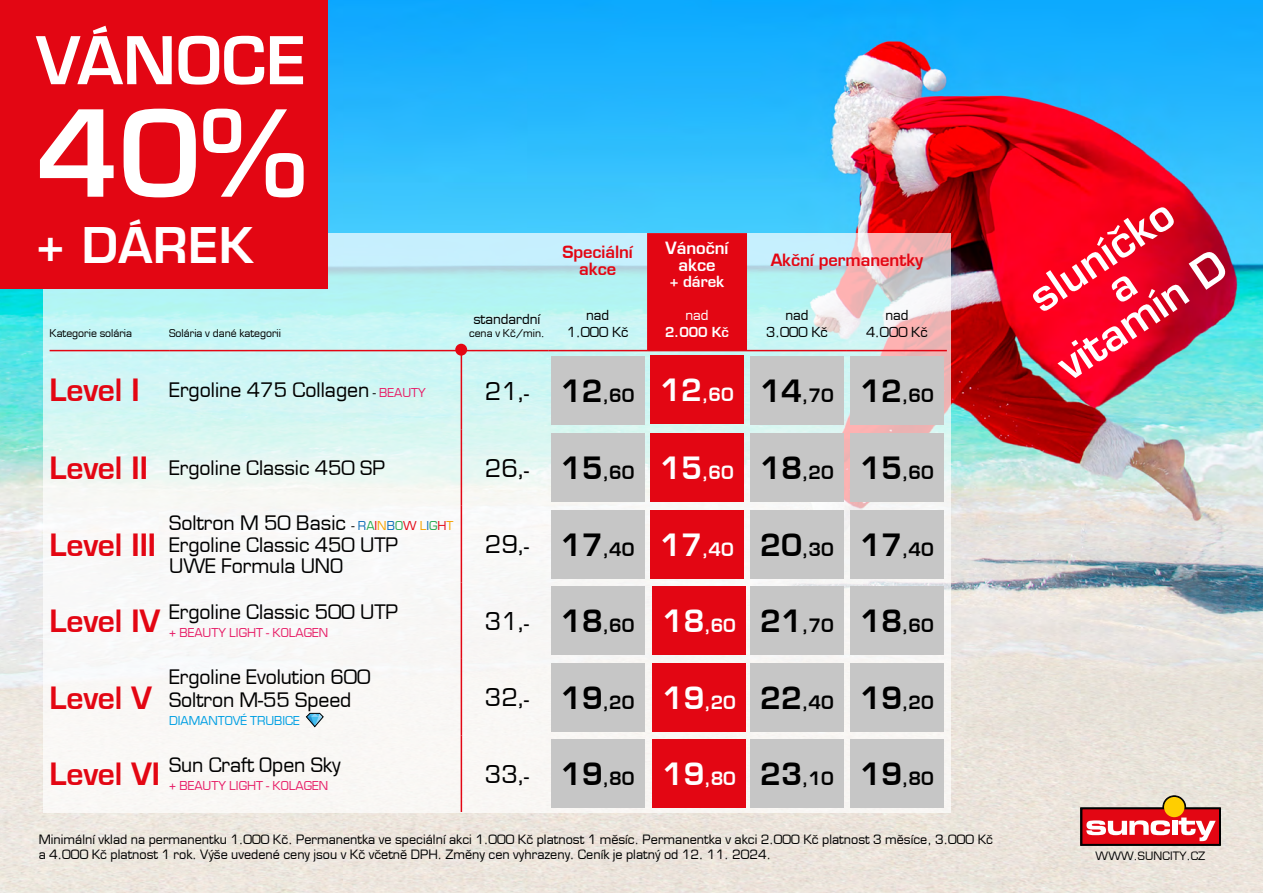
<style>
.page{position:relative;width:1263px;height:893px;background:#fff}
.page>*{position:absolute;margin:0;border:0;box-sizing:border-box;transform-origin:0 0}
.t1{font:600 116.55px "Eurostile CE";color:#fff}
.t2{font:600 64.05px "Eurostile CE";color:#fff}
.t3{font:600 48px "Eurostile CE";letter-spacing:.015em;color:#fff}
.t4{font:600 42px "Eurostile CE";color:#fff}
.t5{font:30px "Euromode CE Bold";letter-spacing:-.005em;color:#e30613}
.t6{font:24px "Euromode CE";letter-spacing:-.005em;color:#000}
.t7{font:19.5px "Euromode CE";letter-spacing:-.005em;color:#000}
.t8{font:18px "Euromode CE Bold";letter-spacing:-.005em;color:#000}
.t9{font:18px "Euromode CE Bold";letter-spacing:-.005em;color:#fff}
.t10{font:16.5px/16.5px "Euromode CE Bold";letter-spacing:-.005em;color:#e30613;text-align:center}
.t11{font:16.5px "Euromode CE Bold";letter-spacing:-.005em;color:#fff}
.t12{font:15px "Euromode CE Bold";letter-spacing:-.005em;color:#fff}
.t13{font:13.5px "Euromode CE";letter-spacing:-.005em;color:#000}
.t14{font:13.5px "Euromode CE Bold";color:#fff}
.t15{font:13.5px "Euromode CE";color:#fff}
.t16{font:12.6px/15.1px "Euromode CE";color:#000}
.t17{font:12px "Euromode CE";color:#e71f68}
.t18{font:12px "Euromode CE";letter-spacing:-.005em;color:#009fe3}
.t19{font:11.25px "Euromode CE";letter-spacing:.01em;color:#000}
.t20{font:10.5px "Euromode CE";letter-spacing:-.005em;color:#000}
.s1{font-size:12px}
.s2{font-size:12px;color:#e71f68}
.s3{font-family:"Euromode CE Bold";font-size:18px}
.s4{font-size:30px}
.s5{font-size:12px;color:#0e6eb6}
.s6{font-size:12px;color:#27a951}
.s7{font-size:12px;color:#e30613}
.s8{font-size:12px;color:#f6a200}
</style>
<div class="page">
<img style="left:0;top:0;width:1263px;height:893px">
<svg style="left:43px;top:233px;width:907px;height:579px;fill:#f7f7f5"></svg>
<div style="left:647px;top:233px;width:100px;height:117px;background:#e30613"></div>
<hr style="left:50px;top:350px;width:119px;height:1px;background:#e30613">
<hr style="left:169px;top:350px;width:292px;height:1px;background:#e30613">
<hr style="left:461px;top:351px;width:1px;height:78px;background:#e30613">
<hr style="left:461px;top:350px;width:87px;height:1px;background:#e30613">
<hr style="left:461px;top:429px;width:1px;height:77px;background:#e30613">
<hr style="left:461px;top:506px;width:1px;height:76px;background:#e30613">
<hr style="left:461px;top:582px;width:1px;height:77px;background:#e30613">
<hr style="left:461px;top:659px;width:1px;height:76px;background:#e30613">
<hr style="left:461px;top:735px;width:1px;height:77px;background:#e30613">
<hr style="left:548px;top:350px;width:99px;height:1px;background:#e30613">
<hr style="left:747px;top:350px;width:100px;height:1px;background:#e30613">
<hr style="left:847px;top:350px;width:100px;height:1px;background:#e30613">
<hr style="left:647px;top:350px;width:100px;height:1px;background:#e30613">
<div style="left:551px;top:357px;width:93px;height:68px;background:#c6c6c6"></div>
<div style="left:650px;top:356px;width:94px;height:68px;background:#e30613"></div>
<div style="left:750px;top:357px;width:94px;height:68px;background:#c6c6c6"></div>
<div style="left:850px;top:357px;width:94px;height:68px;background:#c6c6c6"></div>
<div style="left:551px;top:433px;width:93px;height:69px;background:#c6c6c6"></div>
<div style="left:650px;top:433px;width:94px;height:69px;background:#e30613"></div>
<div style="left:750px;top:433px;width:94px;height:69px;background:#c6c6c6"></div>
<div style="left:850px;top:433px;width:94px;height:69px;background:#c6c6c6"></div>
<div style="left:551px;top:510px;width:93px;height:68px;background:#c6c6c6"></div>
<div style="left:650px;top:510px;width:94px;height:68px;background:#e30613"></div>
<div style="left:750px;top:510px;width:94px;height:68px;background:#c6c6c6"></div>
<div style="left:850px;top:510px;width:94px;height:68px;background:#c6c6c6"></div>
<div style="left:551px;top:587px;width:93px;height:68px;background:#c6c6c6"></div>
<div style="left:652px;top:587px;width:94px;height:68px;background:#e30613"></div>
<div style="left:750px;top:587px;width:94px;height:68px;background:#c6c6c6"></div>
<div style="left:850px;top:587px;width:94px;height:68px;background:#c6c6c6"></div>
<svg style="left:306px;top:713px;width:17px;height:14px"></svg>
<div style="left:551px;top:663px;width:93px;height:68px;background:#c6c6c6"></div>
<div style="left:652px;top:663px;width:94px;height:68px;background:#e30613"></div>
<div style="left:750px;top:663px;width:94px;height:68px;background:#c6c6c6"></div>
<div style="left:850px;top:663px;width:94px;height:68px;background:#c6c6c6"></div>
<div style="left:551px;top:740px;width:93px;height:68px;background:#c6c6c6"></div>
<div style="left:652px;top:740px;width:94px;height:68px;background:#e30613"></div>
<div style="left:750px;top:740px;width:94px;height:68px;background:#c6c6c6"></div>
<div style="left:850px;top:740px;width:94px;height:68px;background:#c6c6c6"></div>
<div style="left:455px;top:344px;width:12px;height:12px;background:#e30613;border-radius:50%"></div>
<svg style="left:1163px;top:796px;width:22px;height:22px"></svg>
<div style="left:1163px;top:796px;width:23px;height:22px;border:1px solid #000;border-radius:50%"></div>
<svg style="left:1080px;top:808px;width:140px;height:37px"></svg>
<div style="left:1164px;top:797px;width:20px;height:20px;background:#ffce00;border-radius:50%"></div>
<div style="left:0;top:0;width:327px;height:289px;background:#e30613"></div>
<svg style="left:1109px;top:274px;width:29px;height:30px"></svg>
<p class="t2" style="left:36px;top:21px;width:271px">VÁNOCE</p>
<p class="t1" style="left:36px;top:81px;width:271px">40%</p>
<p class="t3" style="left:36px;top:215px;width:218px">+ DÁREK</p>
<p class="t20" style="left:50px;top:327px;width:84px">Kategorie solária</p>
<p class="t20" style="left:169px;top:327px;width:114px">Solária v dané kategorii</p>
<p class="t13" style="left:473px;top:311px;width:69px">standardní</p>
<p class="t20" style="left:469px;top:327px;width:77px">cena v Kč/min.</p>
<p class="t10" style="left:562px;top:244px;width:72px">Speciální akce</p>
<p class="t11" style="left:666px;top:238px;width:64px">Vánoční</p>
<p class="t11" style="left:678px;top:254px;width:38px">akce</p>
<p class="t12" style="left:670px;top:272px;width:56px">+ dárek</p>
<p class="t13" style="left:586px;top:307px;width:25px">nad</p>
<p class="t13" style="left:567px;top:324px;width:63px">1.000 Kč</p>
<p class="t15" style="left:685px;top:307px;width:25px">nad</p>
<p class="t14" style="left:665px;top:323px;width:65px">2.000 Kč</p>
<p class="t10" style="left:771px;top:252px;width:154px">Akční permanentky</p>
<p class="t13" style="left:785px;top:307px;width:25px">nad</p>
<p class="t13" style="left:766px;top:324px;width:63px">3.000 Kč</p>
<p class="t13" style="left:885px;top:307px;width:25px">nad</p>
<p class="t13" style="left:866px;top:324px;width:63px">4.000 Kč</p>
<p class="t5" style="left:50px;top:372px;width:92px">Level I</p>
<p class="t7" style="left:169px;top:379px;width:258px">Ergoline 475 Collagen <span class="s1">-</span> <span class="s2">BEAUTY</span></p>
<p class="t6" style="left:485px;top:377px;width:45px">21<span class="s3">,-</span></p>
<p class="t8" style="left:561px;top:385px;width:75px"><span class="s4">12</span>,60</p>
<p class="t9" style="left:660px;top:384px;width:75px"><span class="s4">12</span>,60</p>
<p class="t8" style="left:760px;top:385px;width:75px"><span class="s4">14</span>,70</p>
<p class="t8" style="left:860px;top:385px;width:75px"><span class="s4">12</span>,60</p>
<p class="t5" style="left:50px;top:450px;width:100px">Level II</p>
<p class="t7" style="left:169px;top:456px;width:218px">Ergoline Classic 450 SP</p>
<p class="t6" style="left:485px;top:454px;width:45px">26<span class="s3">,-</span></p>
<p class="t8" style="left:561px;top:461px;width:75px"><span class="s4">15</span>,60</p>
<p class="t9" style="left:660px;top:461px;width:75px"><span class="s4">15</span>,60</p>
<p class="t8" style="left:760px;top:461px;width:75px"><span class="s4">18</span>,20</p>
<p class="t8" style="left:860px;top:461px;width:75px"><span class="s4">15</span>,60</p>
<p class="t5" style="left:50px;top:526px;width:108px">Level III</p>
<p class="t7" style="left:169px;top:511px;width:286px">Soltron M 50 Basic <span class="s1">-</span> <span class="s5">R</span><span class="s6">A</span><span class="s7">I</span><span class="s8">N</span><span class="s5">B</span><span class="s6">O</span><span class="s7">W</span> <span class="s8">L</span><span class="s5">I</span><span class="s6">G</span><span class="s7">H</span><span class="s8">T</span></p>
<p class="t7" style="left:169px;top:533px;width:231px">Ergoline Classic 450 UTP</p>
<p class="t7" style="left:169px;top:554px;width:176px">UWE Formula UNO</p>
<p class="t5" style="left:50px;top:603px;width:112px">Level IV</p>
<p class="t7" style="left:169px;top:600px;width:231px">Ergoline Classic 500 UTP</p>
<p class="t17" style="left:169px;top:625px;width:161px">+ BEAUTY LIGHT - KOLAGEN</p>
<p class="t5" style="left:50px;top:679px;width:104px">Level V</p>
<p class="t7" style="left:169px;top:665px;width:203px">Ergoline Evolution 600</p>
<p class="t7" style="left:169px;top:688px;width:184px">Soltron M-55 Speed</p>
<p class="t18" style="left:169px;top:714px;width:132px">DIAMANTOVÉ TRUBICE</p>
<p class="t5" style="left:50px;top:756px;width:112px">Level VI</p>
<p class="t7" style="left:169px;top:753px;width:173px">Sun Craft Open Sky</p>
<p class="t17" style="left:169px;top:779px;width:161px">+ BEAUTY LIGHT - KOLAGEN</p>
<p class="t6" style="left:485px;top:530px;width:45px">29<span class="s3">,-</span></p>
<p class="t8" style="left:561px;top:538px;width:75px"><span class="s4">17</span>,40</p>
<p class="t9" style="left:660px;top:538px;width:75px"><span class="s4">17</span>,40</p>
<p class="t8" style="left:760px;top:538px;width:75px"><span class="s4">20</span>,30</p>
<p class="t8" style="left:860px;top:538px;width:75px"><span class="s4">17</span>,40</p>
<p class="t6" style="left:485px;top:607px;width:45px">31<span class="s3">,-</span></p>
<p class="t8" style="left:561px;top:615px;width:75px"><span class="s4">18</span>,60</p>
<p class="t9" style="left:662px;top:615px;width:75px"><span class="s4">18</span>,60</p>
<p class="t8" style="left:760px;top:615px;width:75px"><span class="s4">21</span>,70</p>
<p class="t8" style="left:860px;top:615px;width:75px"><span class="s4">18</span>,60</p>
<p class="t6" style="left:485px;top:683px;width:45px">32<span class="s3">,-</span></p>
<p class="t8" style="left:561px;top:691px;width:75px"><span class="s4">19</span>,20</p>
<p class="t9" style="left:662px;top:691px;width:75px"><span class="s4">19</span>,20</p>
<p class="t8" style="left:760px;top:691px;width:75px"><span class="s4">22</span>,40</p>
<p class="t8" style="left:860px;top:691px;width:75px"><span class="s4">19</span>,20</p>
<p class="t6" style="left:485px;top:760px;width:45px">33<span class="s3">,-</span></p>
<p class="t8" style="left:561px;top:768px;width:75px"><span class="s4">19</span>,80</p>
<p class="t9" style="left:662px;top:768px;width:75px"><span class="s4">19</span>,80</p>
<p class="t8" style="left:760px;top:768px;width:75px"><span class="s4">23</span>,10</p>
<p class="t8" style="left:860px;top:768px;width:75px"><span class="s4">19</span>,80</p>
<p class="t16" style="left:39px;top:832px;width:956px">Minimální vklad na permanentku 1.000 Kč. Permanentka ve speciální akci 1.000 Kč platnost 1 měsíc. Permanentka v akci 2.000 Kč platnost 3 měsíce, 3.000 Kč a 4.000 Kč platnost 1 rok. Výše uvedené ceny jsou v Kč včetně DPH. Změny cen vyhrazeny. Ceník je platný od 12. 11. 2024.</p>
<p class="t4" style="left:1018px;top:279px;width:166px;rotate:-34deg">sluníčko</p>
<p class="t4" style="left:1047px;top:347px;width:195px;rotate:-34deg">vitamín D</p>
<p class="t19" style="left:1095px;top:849px;width:111px">WWW.SUNCITY.CZ</p>
</div>
